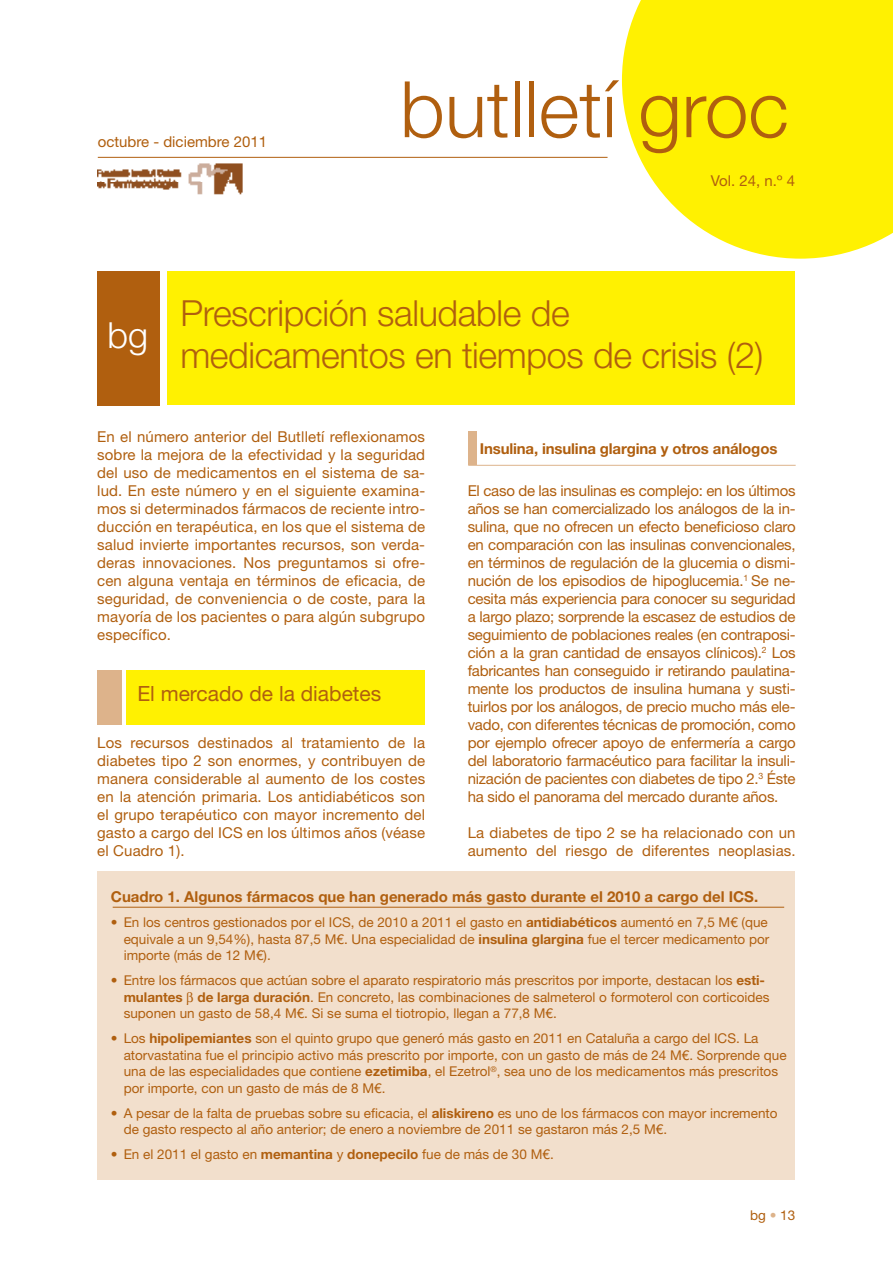
<style>
.page{position:relative;width:893px;height:1263px;background:#fff}
.page>*{position:absolute;margin:0;border:0;box-sizing:border-box;transform-origin:0 0}
.t1{font:300 78px "Helvetica Neue LT Std";color:#b05f0f}
.t2{font:300 36px/42px "Helvetica Neue LT Std";letter-spacing:-.01em;color:#b05f0f}
.t3{font:300 36px "Helvetica Neue LT Std";color:#fff}
.t4{font:21px "Helvetica Neue LT Std";color:#b05f0f}
.t5{font:15px/18px "Helvetica Neue LT Std";letter-spacing:.01em;color:#b05f0f;text-align:justify}
.t6{font:700 15px "Helvetica Neue LT Std";color:#b05f0f}
.t7{font:13.5px/16.5px "Helvetica Neue LT Std";color:#b05f0f}
.s1{font-weight:700}
.s2{color:#ddb38b}
</style>
<div class="page">
<svg style="left:622px;top:0;width:271px;height:259px;background:#fff21e"></svg>
<hr style="left:98px;top:157px;width:509px;height:1px;background:#b05f0f">
<div style="left:98px;top:271px;width:62px;height:134px;background:#b05f0f"></div>
<div style="left:167px;top:271px;width:627px;height:134px;background:#fff101"></div>
<img style="left:98px;top:163px;width:145px;height:32px">
<div style="left:98px;top:872px;width:697px;height:308px;background:#f2dfcc"></div>
<hr style="left:113px;top:907px;width:671px;height:1px;background:#b05f0f">
<div style="left:98px;top:670px;width:24px;height:54px;background:#ddb38b"></div>
<div style="left:126px;top:670px;width:299px;height:54px;background:#fff101"></div>
<div style="left:468px;top:432px;width:9px;height:33px;background:#ddb38b"></div>
<hr style="left:468px;top:465px;width:328px;height:1px;background:#ddb38b">
<p class="t5" style="left:98px;top:133px;width:171px">octubre - diciembre 2011</p>
<h1 class="t1" style="left:400px;top:62px;width:390px">butlletí groc</h1>
<p class="t5" style="left:711px;top:171px;width:86px">Vol. 24, n.º 4</p>
<h2 class="t3" style="left:108px;top:313px;width:42px">bg</h2>
<h2 class="t2" style="left:180px;top:291px;width:585px">Prescripción saludable de medicamentos en tiempos de crisis (2)</h2>
<p class="t5" style="left:97px;top:428px;width:329px">En el número anterior del Butlletí reflexionamos sobre la mejora de la efectividad y la seguridad del uso de medicamentos en el sistema de sa&shy;lud. En este número y en el siguiente examina&shy;mos si determinados fármacos de reciente intro&shy;ducción en terapéutica, en los que el sistema de salud invierte importantes recursos, son verda&shy;deras innovaciones. Nos preguntamos si ofre&shy;cen alguna ventaja en términos de eficacia, de seguridad, de conveniencia o de coste, para la mayoría de los pacientes o para algún subgrupo específico.</p>
<h3 class="t4" style="left:137px;top:681px;width:245px">El mercado de la diabetes</h3>
<p class="t5" style="left:97px;top:734px;width:329px">Los recursos destinados al tratamiento de la diabetes tipo 2 son enormes, y contribuyen de manera considerable al aumento de los costes en la atención primaria. Los antidiabéticos son el grupo terapéutico con mayor incremento del gasto a cargo del ICS en los últimos años (véase el Cuadro 1).</p>
<p class="t6" style="left:480px;top:440px;width:299px">Insulina, insulina glargina y otros análogos</p>
<p class="t5" style="left:468px;top:482px;width:329px">El caso de las insulinas es complejo: en los últimos años se han comercializado los análogos de la in&shy;sulina, que no ofrecen un efecto beneficioso claro en comparación con las insulinas convencionales, en términos de regulación de la glucemia o dismi&shy;nución de los episodios de hipoglucemia.<sup>1</sup> Se ne&shy;cesita más experiencia para conocer su seguridad a largo plazo; sorprende la escasez de estudios de seguimiento de poblaciones reales (en contraposi&shy;ción a la gran cantidad de ensayos clínicos).<sup>2</sup> Los fabricantes han conseguido ir retirando paulatina&shy;mente los productos de insulina humana y susti&shy;tuirlos por los análogos, de precio mucho más ele&shy;vado, con diferentes técnicas de promoción, como por ejemplo ofrecer apoyo de enfermería a cargo del laboratorio farmacéutico para facilitar la insuli&shy;nización de pacientes con diabetes de tipo 2.<sup>3</sup> Éste ha sido el panorama del mercado durante años.</p>
<p class="t5" style="left:468px;top:824px;width:329px">La diabetes de tipo 2 se ha relacionado con un aumento del riesgo de diferentes neoplasias.</p>
<p class="t6" style="left:111px;top:887px;width:649px">Cuadro 1. Algunos fármacos que han generado más gasto durante el 2010 a cargo del ICS.</p>
<p class="t7" style="left:124px;top:914px;width:647px;text-align:justify;text-indent:-13px">• En los centros gestionados por el ICS, de 2010 a 2011 el gasto en <span class="s1">antidiabéticos</span> aumentó en 7,5 M€ (que equivale a un 9,54%), hasta 87,5 M€. Una especialidad de <span class="s1">insulina glargina</span> fue el tercer medicamento por importe (más de 12 M€).</p>
<p class="t7" style="left:124px;top:972px;width:647px;text-indent:-13px">• Entre los fármacos que actúan sobre el aparato respiratorio más prescritos por importe, destacan los <span class="s1">esti&shy;mulantes de larga duración</span>. En concreto, las combinaciones de salmeterol o formoterol con corticoides suponen un gasto de 58,4 M€. Si se suma el tiotropio, llegan a 77,8 M€.</p>
<p class="t7" style="left:124px;top:1030px;width:664px;text-indent:-13px">• Los <span class="s1">hipolipemiantes</span> son el quinto grupo que generó más gasto en 2011 en Cataluña a cargo del ICS. La atorvastatina fue el principio activo más prescrito por importe, con un gasto de más de 24 M€. Sorprende que una de las especialidades que contiene <span class="s1">ezetimiba</span>, el Ezetrol<sup>®</sup>, sea uno de los medicamentos más prescritos por importe, con un gasto de más de 8 M€.</p>
<p class="t7" style="left:124px;top:1104px;width:655px;text-indent:-13px">• A pesar de la falta de pruebas sobre su eficacia, el <span class="s1">aliskireno</span> es uno de los fármacos con mayor incremento de gasto respecto al año anterior; de enero a noviembre de 2011 se gastaron más 2,5 M€.</p>
<p class="t7" style="left:111px;top:1146px;width:444px">• En el 2011 el gasto en <span class="s1">memantina</span> y <span class="s1">donepecilo</span> fue de más de 30 M€.</p>
<p class="t7" style="left:750px;top:1206px;width:47px">bg <span class="s2">•</span> 13</p>
</div>
